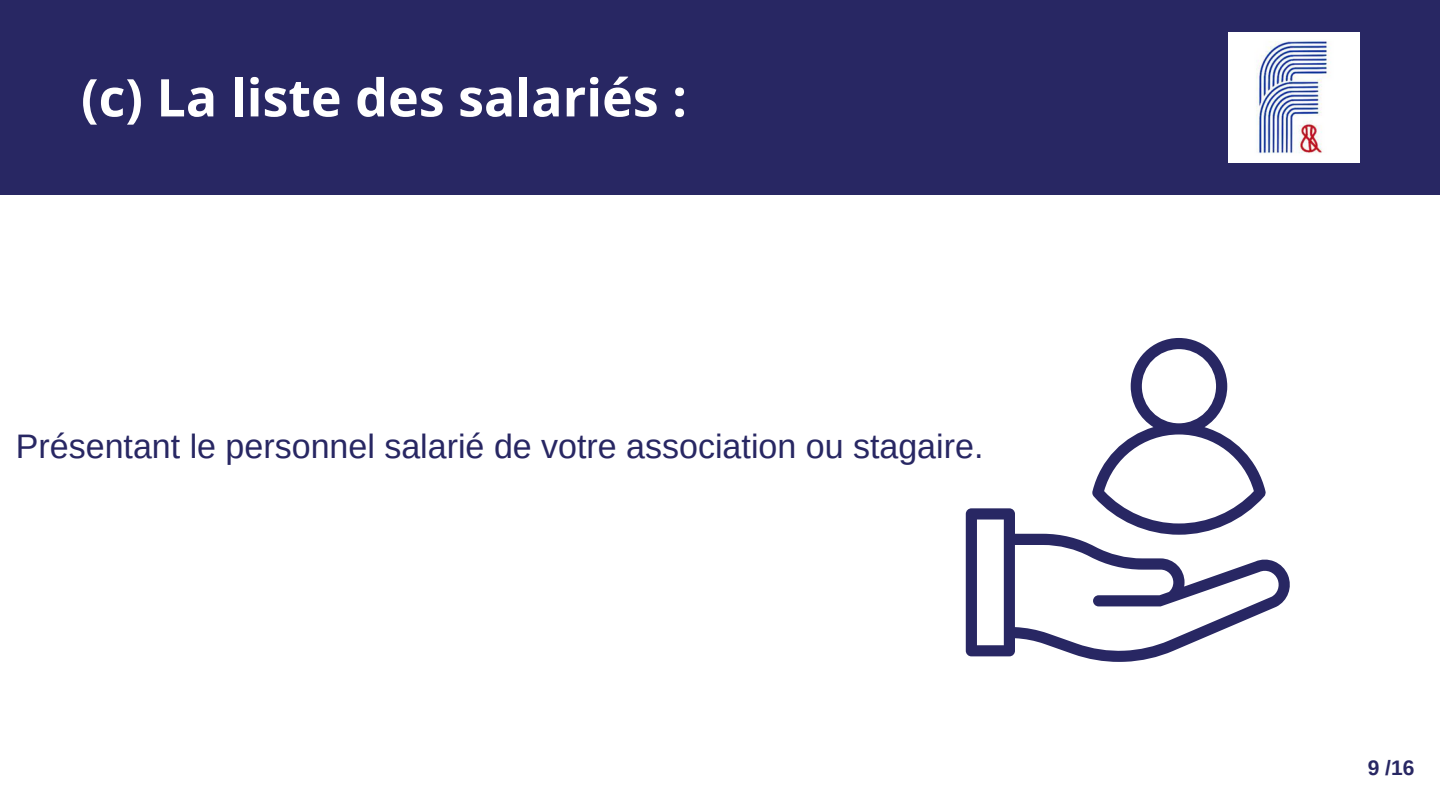
<style>
.page{position:relative;width:1440px;height:810px;background:#fff}
.page>*{position:absolute;margin:0;border:0;box-sizing:border-box;transform-origin:0 0}
.t1{font:700 52px "Open Sans";color:#fff}
.t2{font:34px "Arimo";color:#282763}
.t3{font:700 21px "Arimo";color:#282763}
</style>
<div class="page">
<div style="left:0;top:0;width:1440px;height:195px;background:#282763"></div>
<img style="left:1229px;top:32px;width:130px;height:131px">
<svg style="left:966px;top:508px;width:324px;height:154px"></svg>
<svg style="left:1092px;top:338px;width:174px;height:197px"></svg>
<p class="t1" style="left:81px;top:61px;width:608px">(c) La liste des salariés :</p>
<p class="t2" style="left:16px;top:427px;width:969px">Présentant le personnel salarié de votre association ou stagaire.</p>
<h2 class="t3" style="left:1368px;top:756px;width:48px">9 /16</h2>
</div>
